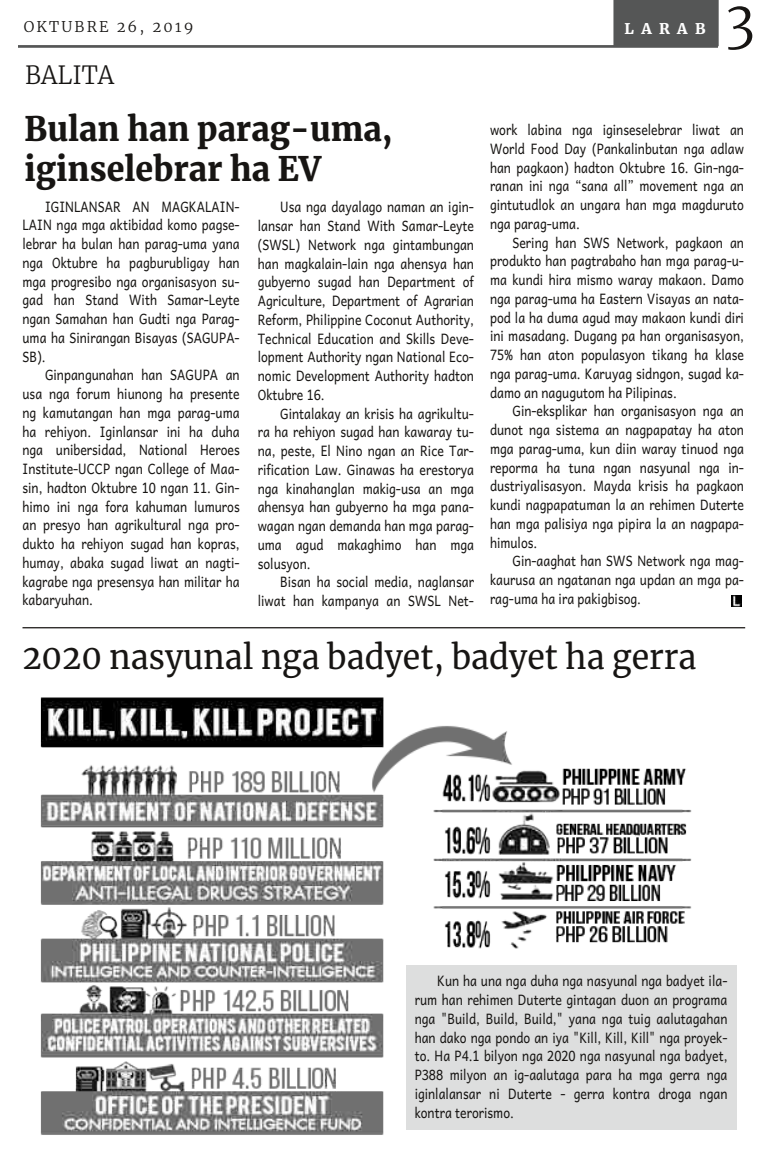
<style>
.page{position:relative;width:765px;height:1170px;background:#fff}
.page>*{position:absolute;margin:0;border:0;box-sizing:border-box;transform-origin:0 0}
.t1{font:300 55px "Merriweather";color:#171513}
.t2{font:33.75px "Merriweather";color:#171513;scale:.95 1}
.t3{font:900 33.75px/40px "Merriweather";color:#171513;scale:.95 1}
.t4{font:300 25px "Merriweather";color:#171513;scale:.95 1}
.t5{font:300 14.75px "Merriweather";letter-spacing:.15em;color:#171513}
.t6{font:900 14.75px "Merriweather";letter-spacing:.495em;color:#fefefe}
.t7{font:14.38px/18.8px "Andika New Basic";letter-spacing:.005em;color:#171513;text-align:justify;scale:.85 1}
</style>
<div class="page">
<img style="left:40px;top:697px;width:697px;height:438px">
<div style="left:406px;top:966px;width:331px;height:164px;background:#dddede"></div>
<div style="left:614px;top:0;width:104px;height:46px;background:#555656"></div>
<div style="left:613px;top:0;width:106px;height:46px;border:1px solid #555656"></div>
<hr style="left:18px;top:45px;width:700px;height:3px;background:#555656">
<hr style="left:22px;top:627px;width:723px;height:1px;background:#171513">
<svg style="left:732px;top:596px;width:10px;height:10px"></svg>
<p class="t5" style="left:24px;top:18px;width:171px">OKTUBRE 26, 2019</p>
<p class="t6" style="left:625px;top:20px;width:83px">LARAB</p>
<h1 class="t1" style="left:725px;top:-13px;width:32px">3</h1>
<h3 class="t4" style="left:25px;top:60px;width:95px">BALITA</h3>
<h2 class="t3" style="left:24px;top:109px;width:389px">Bulan han parag-uma, iginselebrar ha EV</h2>
<p class="t7" style="left:22px;top:196px;width:257px;text-indent:22px">IGINLANSAR AN MAGKALAIN-LAIN nga mga aktibidad komo pagse‐ lebrar ha bulan han parag-uma yana nga Oktubre ha pagburubligay han mga progresibo nga organisasyon su‐ gad han Stand With Samar-Leyte ngan Samahan han Gudti nga Parag&shy;uma ha Sinirangan Bisayas (SAGUPA-SB).</p>
<p class="t7" style="left:22px;top:365px;width:257px;text-indent:22px">Ginpangunahan han SAGUPA an usa nga forum hiunong ha presente ng kamutangan han mga parag-uma ha rehiyon. Iginlansar ini ha duha nga unibersidad, National Heroes Institute-UCCP ngan College of Maa‐ sin, hadton Oktubre 10 ngan 11. Gin‐ himo ini nga fora kahuman lumuros an presyo han agrikultural nga pro‐ dukto ha rehiyon sugad han kopras, humay, abaka sugad liwat an nagti‐ kagrabe nga presensya han militar ha kabaryuhan.</p>
<p class="t7" style="left:490px;top:120px;width:300px">work labina nga iginseselebrar liwat an World Food Day (Pankalinbutan nga adlaw han pagkaon) hadton Oktubre 16. Gin-nga‐ ranan ini nga “sana all” movement nga an gintutudlok an ungara han mga magduruto nga parag-uma.</p>
<p class="t7" style="left:490px;top:232px;width:300px;text-indent:22px">Sering han SWS Network, pagkaon an produkto han pagtrabaho han mga parag-u‐ ma kundi hira mismo waray makaon. Damo nga parag-uma ha Eastern Visayas an nata‐ pod la ha duma agud may makaon kundi diri ini masadang. Dugang pa han organisasyon, 75% han aton populasyon tikang ha klase nga parag-uma. Karuyag sidngon, sugad ka‐ damo an nagugutom ha Pilipinas.</p>
<p class="t7" style="left:490px;top:401px;width:300px;text-indent:22px">Gin-eksplikar han organisasyon nga an dunot nga sistema an nagpapatay ha aton mga parag-uma, kun diin waray tinuod nga reporma ha tuna ngan nasyunal nga in‐ dustriyalisasyon. Mayda krisis ha pagkaon kundi nagpapatuman la an rehimen Duterte han mga palisiya nga pipira la an nagpapa‐ himulos.</p>
<p class="t7" style="left:490px;top:551px;width:300px;text-indent:22px">Gin-aaghat han SWS Network nga mag‐ kaurusa an ngatanan nga updan an mga pa‐ rag-uma ha ira pakigbisog.</p>
<h2 class="t2" style="left:22px;top:636px;width:711px">2020 nasyunal nga badyet, badyet ha gerra</h2>
<p class="t7" style="left:258px;top:197px;width:256px;text-indent:22px">Usa nga dayalago naman an igin‐ lansar han Stand With Samar-Leyte (SWSL) Network nga gintambungan han magkalain-lain nga ahensya han gubyerno sugad han Department of Agriculture, Department of Agrarian Reform, Philippine Coconut Authority, Technical Education and Skills Deve‐ lopment Authority ngan National Eco‐ nomic Development Authority hadton Oktubre 16.</p>
<p class="t7" style="left:258px;top:403px;width:256px;text-indent:22px">Gintalakay an krisis ha agrikultu‐ ra ha rehiyon sugad han kawaray tu‐ na, peste, El Nino ngan an Rice Tar‐ rification Law. Ginawas ha erestorya nga kinahanglan makig-usa an mga ahensya han gubyerno ha mga pana‐ wagan ngan demanda han mga parag&shy;uma agud makaghimo han mga solusyon.</p>
<p class="t7" style="left:258px;top:572px;width:256px;text-align:right">Bisan ha social media, naglansar liwat han kampanya an SWSL Net‐</p>
<p class="t7" style="left:415px;top:971px;width:370px;text-indent:22px">Kun ha una nga duha nga nasyunal nga badyet ila‐ rum han rehimen Duterte gintagan duon an programa nga "Build, Build, Build," yana nga tuig aalutagahan han dako nga pondo an iya "Kill, Kill, Kill" nga proyek‐ to. Ha P4.1 bilyon nga 2020 nga nasyunal nga badyet, P388 milyon an ig-aalutaga para ha mga gerra nga iginlalansar ni Duterte - gerra kontra droga ngan kontra terorismo.</p>
</div>
